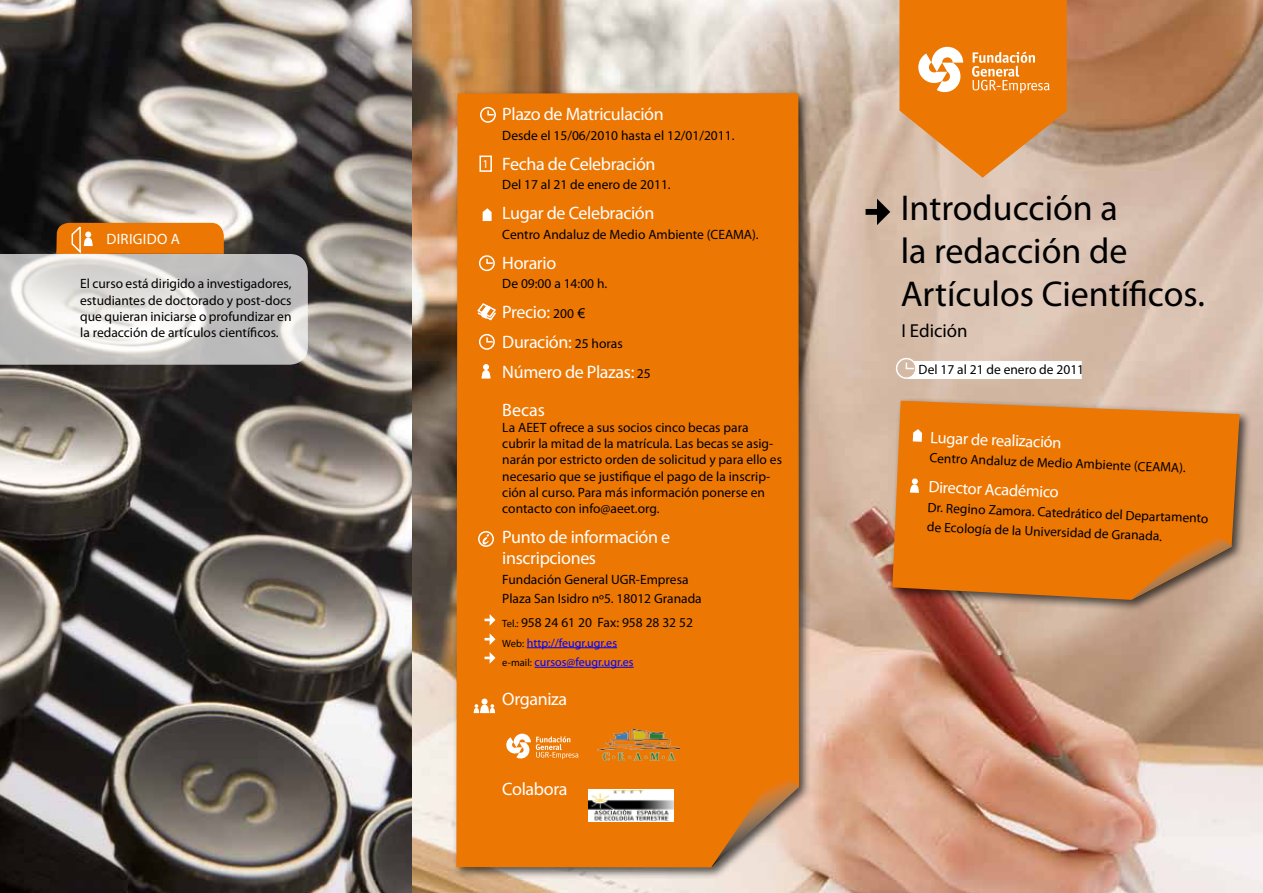
<style>
.page{position:relative;width:1263px;height:893px;background:#fff}
.page>*{position:absolute;margin:0;border:0;box-sizing:border-box;transform-origin:0 0}
.t1{font:36px/43px "Myriad Pro";color:#000}
.t2{font:18.75px "Myriad Pro";color:#000}
.t3{font:18px/30px "Myriad Pro";letter-spacing:-.02em;color:#fff}
.t4{font:16.5px "Myriad Pro";color:#fff}
.t5{font:15px "Myriad Pro";letter-spacing:.02em;color:#fff}
.t6{font:13.5px/16.2px "Myriad Pro";color:#000}
.t7{font:12px/19.5px "Myriad Pro";color:#00f}
.t8{font:12px "Myriad Pro";color:#fff}
.s1{font-size:13.5px;color:#000}
.s2{font-family:"Arial";font-size:13.5px;color:#000}
.s3{font-size:10.5px}
.s4{font-size:10.5px;color:#000}
</style>
<div class="page">
<img style="left:0;top:0;width:412px;height:893px">
<img style="left:412px;top:0;width:851px;height:893px">
<svg style="left:0;top:223px;width:308px;height:142px"></svg>
<svg style="left:899px;top:0;width:168px;height:178px"></svg>
<div style="left:888px;top:397px;width:363px;height:215px;background:#000;opacity:.66"></div>
<svg style="left:892px;top:401px;width:347px;height:199px;fill:#ed7703"></svg>
<svg style="left:1130px;top:531px;width:102px;height:69px"></svg>
<svg style="left:913px;top:429px;width:9px;height:13px"></svg>
<svg style="left:910px;top:478px;width:10px;height:15px"></svg>
<div style="left:452px;top:89px;width:359px;height:791px;background:#000;opacity:.66"></div>
<div style="left:456px;top:93px;width:343px;height:774px;background:#ed7703"></div>
<svg style="left:711px;top:770px;width:88px;height:97px"></svg>
<div style="left:479px;top:334px;width:16px;height:16px;border:2px solid #fff;border-radius:50%"></div>
<svg style="left:486px;top:336px;width:8px;height:7px"></svg>
<div style="left:479px;top:255px;width:16px;height:16px;border:2px solid #fff;border-radius:50%"></div>
<svg style="left:486px;top:257px;width:8px;height:8px"></svg>
<div style="left:480px;top:107px;width:16px;height:16px;border:2px solid #fff;border-radius:50%"></div>
<svg style="left:487px;top:109px;width:8px;height:7px"></svg>
<svg style="left:483px;top:208px;width:9px;height:13px"></svg>
<svg style="left:481px;top:364px;width:10px;height:15px"></svg>
<hr style="left:527px;top:647px;width:90px;height:1px;background:#00f">
<hr style="left:535px;top:667px;width:99px;height:1px;background:#00f">
<div style="left:479px;top:156px;width:13px;height:16px;border:2px solid #fff"></div>
<svg style="left:476px;top:302px;width:21px;height:19px"></svg>
<div style="left:478px;top:531px;width:16px;height:16px;border:2px solid #fff;border-radius:50%"></div>
<svg style="left:482px;top:534px;width:7px;height:10px"></svg>
<svg style="left:485px;top:614px;width:10px;height:12px"></svg>
<svg style="left:485px;top:633px;width:10px;height:12px"></svg>
<svg style="left:485px;top:652px;width:10px;height:12px"></svg>
<svg style="left:481px;top:698px;width:7px;height:7px"></svg>
<svg style="left:473px;top:704px;width:22px;height:9px"></svg>
<svg style="left:505px;top:734px;width:73px;height:26px"></svg>
<svg style="left:865px;top:199px;width:25px;height:26px"></svg>
<div style="left:896px;top:358px;width:21px;height:21px;border:2px solid #fff;border-radius:50%"></div>
<svg style="left:905px;top:361px;width:177px;height:18px"></svg>
<img style="left:597px;top:730px;width:83px;height:30px">
<img style="left:588px;top:790px;width:85px;height:31px">
<p class="t5" style="left:106px;top:230px;width:75px">DIRIGIDO A</p>
<p class="t6" style="left:80px;top:276px;width:213px;text-align:justify">El curso está dirigido a investigadores, estudiantes de doctorado y post-docs que quieran iniciarse o profundizar en la redacción de artículos científicos.</p>
<p class="t8" style="left:482px;top:156px;width:8px">1</p>
<h3 class="t3" style="left:502px;top:99px;width:163px">Plazo de Matriculación</h3>
<p class="t6" style="left:502px;top:127px;width:234px">Desde el 15/06/2010 hasta el 12/01/2011.</p>
<h3 class="t3" style="left:502px;top:148px;width:155px">Fecha de Celebración</h3>
<p class="t6" style="left:502px;top:176px;width:170px">Del 17 al 21 de enero de 2011.</p>
<h3 class="t3" style="left:502px;top:198px;width:154px">Lugar de Celebración</h3>
<p class="t6" style="left:502px;top:226px;width:258px">Centro Andaluz de Medio Ambiente (CEAMA).</p>
<h3 class="t3" style="left:502px;top:247px;width:55px">Horario</h3>
<p class="t6" style="left:502px;top:275px;width:107px">De 09:00 a 14:00 h.</p>
<h3 class="t3" style="left:502px;top:297px;width:150px">Precio: <span class="s1">200</span> <span class="s2">€<br></span>Duración: <span class="s1">25 horas<br></span>Número de Plazas: <span class="s1">25</span></h3>
<h3 class="t3" style="left:502px;top:394px;width:44px">Becas</h3>
<p class="t6" style="left:502px;top:419px;width:281px">La AEET ofrece a sus socios cinco becas para cubrir la mitad de la matrícula. Las becas se asig&shy;narán por estricto orden de solicitud y para ello es necesario que se justifique el pago de la inscrip&shy;ción al curso. Para más información ponerse en contacto con info@aeet.org.</p>
<h3 class="t3" style="left:502px;top:526px;width:169px;line-height:21px">Punto de información e inscripciones</h3>
<p class="t6" style="left:502px;top:569px;width:201px;line-height:19.5px">Fundación General UGR-Empresa<br>Plaza San Isidro nº5. 18012 Granada</p>
<p class="t6" style="left:502px;top:614px;width:192px"><span class="s3">Tel.:</span> 958 24 61 20 Fax: 958 28 32 52</p>
<p class="t7" style="left:502px;top:633px;width:133px"><span class="s4">Web:</span> http://feugr.ugr.es <span class="s4">e-mail:</span> cursos@feugr.ugr.es</p>
<h3 class="t3" style="left:502px;top:683px;width:66px">Organiza</h3>
<h3 class="t3" style="left:502px;top:773px;width:67px">Colabora</h3>
<h1 class="t1" style="left:901px;top:185px;width:306px">Introducción a<br>la redacción de<br>Artículos Científicos.</h1>
<h2 class="t2" style="left:901px;top:319px;width:68px">I Edición</h2>
<p class="t6" style="left:919px;top:362px;width:167px">Del 17 al 21 de enero de 2011</p>
<p class="t4" style="left:931px;top:428px;width:133px;rotate:2deg">Lugar de realización</p>
<p class="t6" style="left:930px;top:450px;width:258px;rotate:2deg">Centro Andaluz de Medio Ambiente (CEAMA).</p>
<p class="t4" style="left:929px;top:477px;width:132px;rotate:2deg">Director Académico</p>
<p class="t6" style="left:928px;top:498px;width:283px;line-height:19.4px;rotate:2deg">Dr. Regino Zamora. Catedrático del Departamento de Ecología de la Universidad de Granada.</p>
</div>
